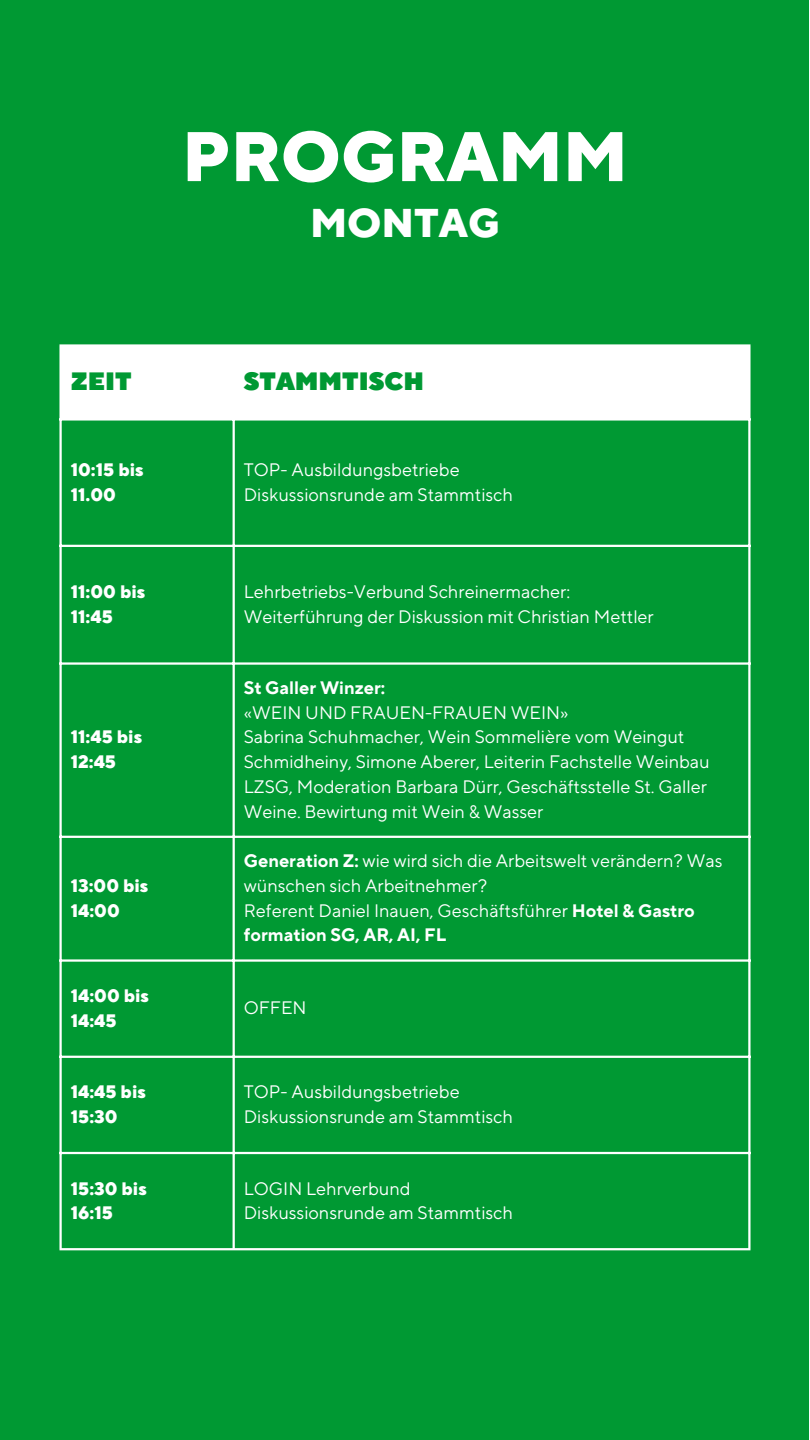
<style>
.page{position:relative;width:810px;height:1440px;background:#fff}
.page>*{position:absolute;margin:0;border:0;box-sizing:border-box;transform-origin:0 0}
.t1{font:800 70px "TT Norms Pro";color:#fff}
.t2{font:800 40px "TT Norms Pro";color:#fff}
.t3{font:900 25px "TT Norms Pro";color:#093}
.t4{font:18px/24.8px "TT Norms Pro";color:#fff}
.t5{font:800 18px/24.8px "TT Norms Pro";color:#fff}
.t6{font:700 18px "TT Norms Pro";color:#fff}
.s1{font-weight:700}
</style>
<div class="page">
<div style="left:0;top:0;width:809px;height:1439px;background:#093"></div>
<div style="left:62px;top:347px;width:686px;height:71px;background:#fff"></div>
<hr style="left:59px;top:347px;width:3px;height:901px;background:#fff">
<hr style="left:233px;top:347px;width:2px;height:901px;background:#fff">
<hr style="left:748px;top:347px;width:3px;height:901px;background:#fff">
<hr style="left:59px;top:344px;width:692px;height:3px;background:#fff">
<hr style="left:59px;top:418px;width:692px;height:3px;background:#fff">
<hr style="left:59px;top:545px;width:692px;height:2px;background:#fff">
<hr style="left:59px;top:662px;width:692px;height:3px;background:#fff">
<hr style="left:59px;top:836px;width:692px;height:2px;background:#fff">
<hr style="left:59px;top:959px;width:692px;height:3px;background:#fff">
<hr style="left:59px;top:1056px;width:692px;height:2px;background:#fff">
<hr style="left:59px;top:1152px;width:692px;height:2px;background:#fff">
<hr style="left:59px;top:1248px;width:692px;height:2px;background:#fff">
<h1 class="t1" style="left:182px;top:115px;width:447px">PROGRAMM</h1>
<h2 class="t2" style="left:310px;top:199px;width:191px">MONTAG</h2>
<h3 class="t3" style="left:71px;top:366px;width:62px">ZEIT</h3>
<h3 class="t3" style="left:244px;top:366px;width:182px">STAMMTISCH</h3>
<p class="t5" style="left:71px;top:458px;width:74px">10:15 bis<br>11.00</p>
<p class="t4" style="left:244px;top:458px;width:271px">TOP- Ausbildungsbetriebe<br>Diskussionsrunde am Stammtisch</p>
<p class="t5" style="left:71px;top:580px;width:76px">11:00 bis<br>11:45</p>
<p class="t4" style="left:244px;top:580px;width:412px">Lehrbetriebs-Verbund Schreinermacher:<br>Weiterführung der Diskussion mit Christian Mettler</p>
<p class="t5" style="left:71px;top:725px;width:73px">11:45 bis<br>12:45</p>
<p class="t5" style="left:71px;top:874px;width:79px">13:00 bis<br>14:00</p>
<p class="t5" style="left:71px;top:984px;width:80px">14:00 bis<br>14:45</p>
<p class="t6" style="left:244px;top:677px;width:143px">St Galler Winzer:</p>
<p class="t4" style="left:244px;top:701px;width:467px">«WEIN UND FRAUEN-FRAUEN WEIN»<br>Sabrina Schuhmacher, Wein Sommelière vom Weingut Schmidheiny, Simone Aberer, Leiterin Fachstelle Weinbau LZSG, Moderation Barbara Dürr, Geschäftsstelle St. Galler Weine. Bewirtung mit Wein &amp; Wasser</p>
<p class="t4" style="left:244px;top:849px;width:480px"><span class="s1">Generation Z:</span> wie wird sich die Arbeitswelt verändern? Was wünschen sich Arbeitnehmer?<br>Referent Daniel Inauen, Geschäftsführer <span class="s1">Hotel &amp; Gastro formation SG, AR, AI, FL</span></p>
<p class="t4" style="left:244px;top:996px;width:64px">OFFEN</p>
<p class="t5" style="left:71px;top:1080px;width:77px">14:45 bis<br>15:30</p>
<p class="t4" style="left:244px;top:1080px;width:271px">TOP- Ausbildungsbetriebe<br>Diskussionsrunde am Stammtisch</p>
<p class="t5" style="left:71px;top:1177px;width:78px">15:30 bis<br>16:15</p>
<p class="t4" style="left:244px;top:1177px;width:271px">LOGIN Lehrverbund<br>Diskussionsrunde am Stammtisch</p>
</div>
